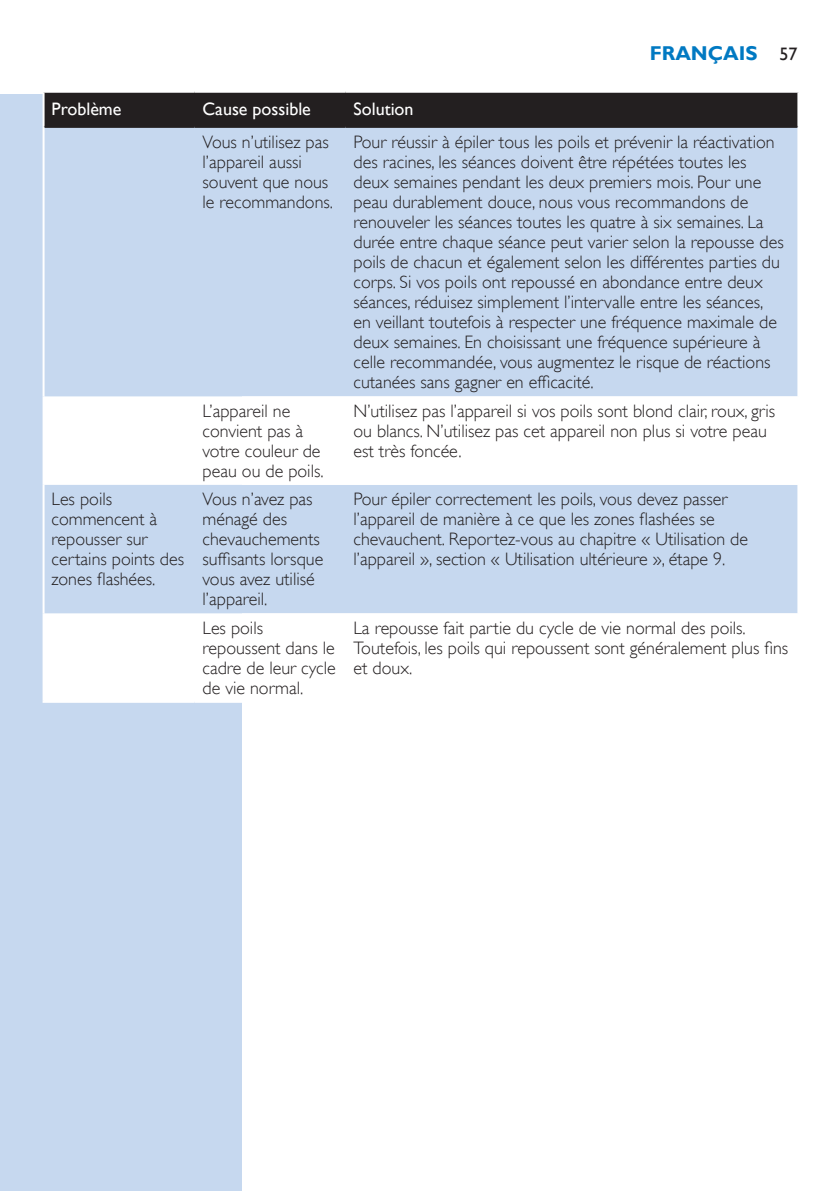
<style>
.page{position:relative;width:840px;height:1191px;background:#fff}
.page>*{position:absolute;margin:0;border:0;box-sizing:border-box;transform-origin:0 0}
.t1{font:700 20px "Gill Sans Alt One WGL";color:#0079c2}
.t2{font:18px/20px "Gill Sans Alt One WGL Light";color:#231f20}
.t3{font:18px "Gill Sans Alt One WGL";color:#fff}
.s1{font-weight:400;font-size:18px;color:#231f20}
</style>
<div class="page">
<div style="left:0;top:95px;width:241px;height:1096px;background:#c6d8ef"></div>
<div style="left:45px;top:93px;width:752px;height:33px;background:#231f20"></div>
<div style="left:241px;top:128px;width:556px;height:268px;background:#c6d8ef"></div>
<svg style="left:45px;top:396px;width:752px;height:305px"></svg>
<hr style="left:43px;top:93px;width:2px;height:34px;background:#fff">
<hr style="left:43px;top:127px;width:2px;height:269px;background:#fff">
<hr style="left:43px;top:396px;width:2px;height:89px;background:#fff">
<hr style="left:43px;top:485px;width:2px;height:128px;background:#fff">
<hr style="left:43px;top:613px;width:2px;height:88px;background:#fff">
<hr style="left:43px;top:701px;width:151px;height:2px;background:#fff">
<hr style="left:194px;top:701px;width:151px;height:2px;background:#fff">
<hr style="left:45px;top:126px;width:149px;height:2px;background:#231f20">
<hr style="left:194px;top:126px;width:151px;height:2px;background:#231f20">
<hr style="left:345px;top:126px;width:452px;height:2px;background:#231f20">
<p class="t1" style="left:649px;top:40px;width:149px">FRANÇAIS <span class="s1">57</span></p>
<p class="t3" style="left:52px;top:97px;width:71px">Problème</p>
<p class="t3" style="left:202px;top:97px;width:110px">Cause possible</p>
<p class="t3" style="left:353px;top:97px;width:61px">Solution</p>
<p class="t2" style="left:202px;top:132px;width:132px">Vous n’utilisez pas l’appareil aussi souvent que nous le recommandons.</p>
<p class="t2" style="left:353px;top:132px;width:431px">Pour réussir à épiler tous les poils et prévenir la réactivation des racines, les séances doivent être répétées toutes les deux semaines pendant les deux premiers mois. Pour une peau durablement douce, nous vous recommandons de renouveler les séances toutes les quatre à six semaines. La durée entre chaque séance peut varier selon la repousse des poils de chacun et également selon les différentes parties du corps. Si vos poils ont repoussé en abondance entre deux séances, réduisez simplement l’intervalle entre les séances, en veillant toutefois à respecter une fréquence maximale de deux semaines. En choisissant une fréquence supérieure à celle recommandée, vous augmentez le risque de réactions cutanées sans gagner en efficacité.</p>
<p class="t2" style="left:202px;top:401px;width:122px">L’appareil ne convient pas à votre couleur de peau ou de poils.</p>
<p class="t2" style="left:353px;top:401px;width:423px">N’utilisez pas l’appareil si vos poils sont blond clair, roux, gris ou blancs. N’utilisez pas cet appareil non plus si votre peau est très foncée.</p>
<p class="t2" style="left:52px;top:489px;width:134px">Les poils commencent à repousser sur certains points des zones flashées.</p>
<p class="t2" style="left:202px;top:489px;width:122px">Vous n’avez pas ménagé des chevauchements suffisants lorsque vous avez utilisé l’appareil.</p>
<p class="t2" style="left:353px;top:489px;width:396px">Pour épiler correctement les poils, vous devez passer l’appareil de manière à ce que les zones flashées se chevauchent. Reportez-vous au chapitre « Utilisation de l’appareil », section « Utilisation ultérieure », étape 9.</p>
<p class="t2" style="left:202px;top:618px;width:135px">Les poils repoussent dans le cadre de leur cycle de vie normal.</p>
<p class="t2" style="left:353px;top:618px;width:436px">La repousse fait partie du cycle de vie normal des poils.<br>Toutefois, les poils qui repoussent sont généralement plus fins et doux.</p>
</div>
